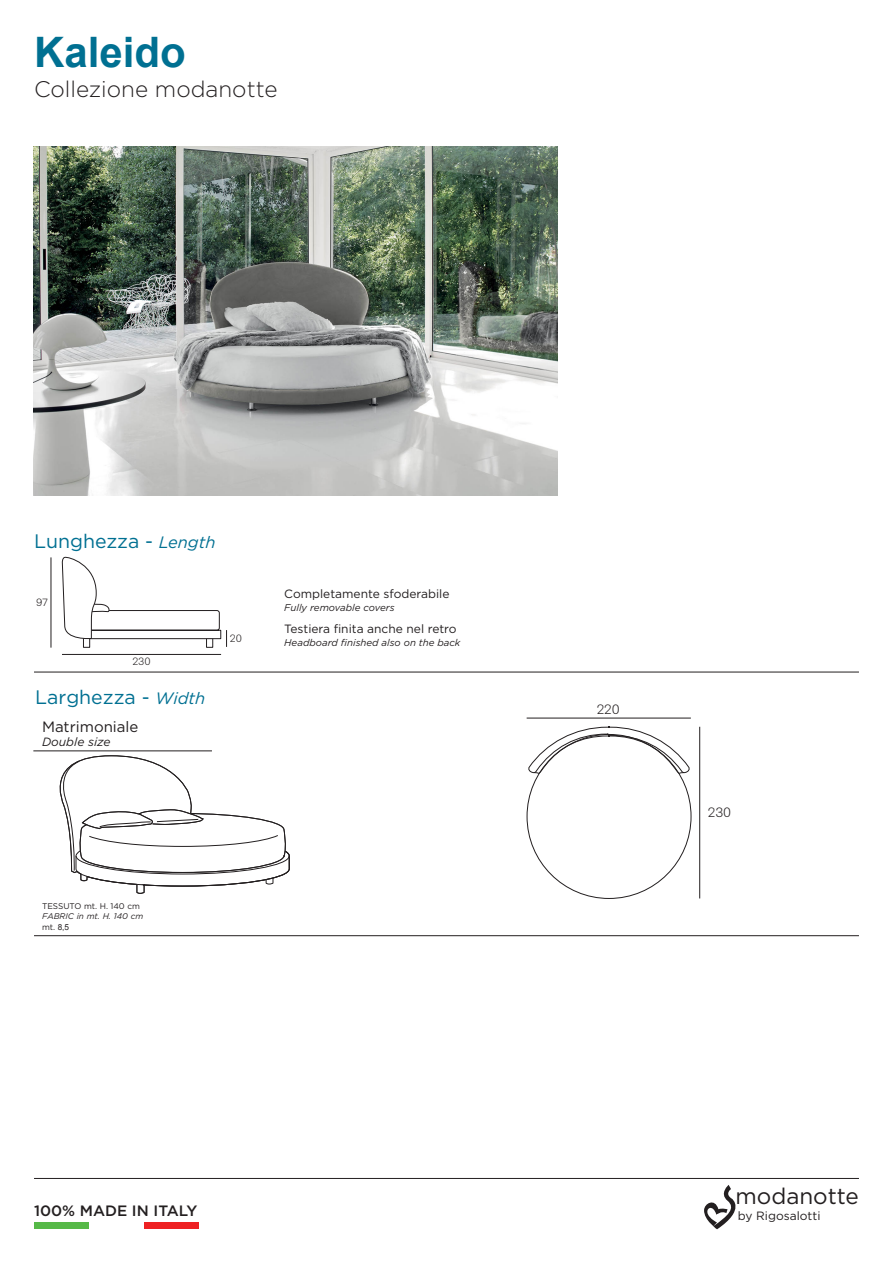
<style>
.page{position:relative;width:893px;height:1263px;background:#fff}
.page>*{position:absolute;margin:0;border:0;box-sizing:border-box;transform-origin:0 0}
.t1{font:700 42px "Arial";color:#007092}
.t2{font:300 22.5px "Gotham";color:#231f20}
.t3{font:22.5px "Gotham";color:#231f20}
.t4{font:19.5px "Gotham";color:#007092}
.t5{font:500 15px "Gotham";color:#231f20}
.t6{font:15px "Gotham";color:#231f20}
.t7{font:13.65px "New Rail Alphabet White";color:#231f20}
.t8{font:12px "Gotham";color:#231f20}
.t9{font:italic 12px "Gotham";color:#231f20}
.t10{font:10.65px "New Rail Alphabet White";color:#231f20}
.t11{font:italic 9.75px "Gotham";color:#231f20}
.t12{font:italic 8.25px/11.1px "Gotham";color:#231f20}
.t13{font:8.25px "Gotham";color:#231f20}
.s1{font-style:italic;font-size:16.5px}
.s2{font-style:normal}
.s3{font-family:"Arial";font-style:normal}
</style>
<div class="page">
<img style="left:34px;top:147px;width:523px;height:349px">
<hr style="left:34px;top:672px;width:825px;height:1px;background:#231f20">
<hr style="left:34px;top:935px;width:825px;height:1px;background:#231f20">
<hr style="left:34px;top:1178px;width:825px;height:1px;background:#231f20">
<hr style="left:33px;top:751px;width:179px;height:1px;background:#231f20">
<div style="left:34px;top:1222px;width:55px;height:6px;background:#56b947"></div>
<div style="left:144px;top:1222px;width:54px;height:6px;background:#ee2123"></div>
<svg style="left:704px;top:1185px;width:32px;height:44px"></svg>
<div style="left:206px;top:638px;width:7px;height:10px;border:1px solid #231f20"></div>
<div style="left:83px;top:638px;width:7px;height:10px;border:1px solid #231f20"></div>
<hr style="left:51px;top:557px;width:1px;height:91px;background:#231f20">
<hr style="left:62px;top:654px;width:159px;height:1px;background:#231f20">
<svg style="left:62px;top:556px;width:165px;height:91px"></svg>
<svg style="left:59px;top:755px;width:231px;height:139px"></svg>
<svg style="left:528px;top:726px;width:162px;height:49px"></svg>
<hr style="left:527px;top:718px;width:164px;height:1px;background:#231f20">
<hr style="left:699px;top:727px;width:1px;height:171px;background:#231f20">
<h1 class="t1" style="left:34px;top:24px;width:153px">Kaleido</h1>
<h2 class="t2" style="left:34px;top:76px;width:245px">Collezione modanotte</h2>
<h3 class="t4" style="left:34px;top:530px;width:183px">Lunghezza - <span class="s1">Length</span></h3>
<p class="t10" style="left:36px;top:596px;width:13px">97</p>
<p class="t10" style="left:132px;top:655px;width:20px">230</p>
<h3 class="t4" style="left:35px;top:686px;width:172px">Larghezza - <span class="s1">Width</span></h3>
<p class="t6" style="left:42px;top:718px;width:98px">Matrimoniale</p>
<p class="t9" style="left:42px;top:735px;width:70px">Double size</p>
<p class="t10" style="left:230px;top:632px;width:14px">20</p>
<p class="t8" style="left:284px;top:587px;width:167px">Completamente sfoderabile</p>
<p class="t11" style="left:284px;top:602px;width:112px">Fully removable covers</p>
<p class="t8" style="left:284px;top:622px;width:174px">Testiera finita anche nel retro</p>
<p class="t11" style="left:284px;top:637px;width:178px">Headboard finished also on the back</p>
<p class="t13" style="left:42px;top:901px;width:99px">TESSUTO mt. H. 140 cm</p>
<p class="t12" style="left:42px;top:910px;width:103px">FABRIC in mt. H. 140 cm <span class="s2">mt.</span> <span class="s3">8,5</span></p>
<p class="t5" style="left:34px;top:1202px;width:165px">100% MADE IN ITALY</p>
<p class="t7" style="left:597px;top:700px;width:24px">220</p>
<p class="t7" style="left:708px;top:804px;width:25px">230</p>
<h2 class="t3" style="left:735px;top:1183px;width:125px">modanotte</h2>
<p class="t8" style="left:738px;top:1209px;width:84px">by Rigosalotti</p>
</div>
